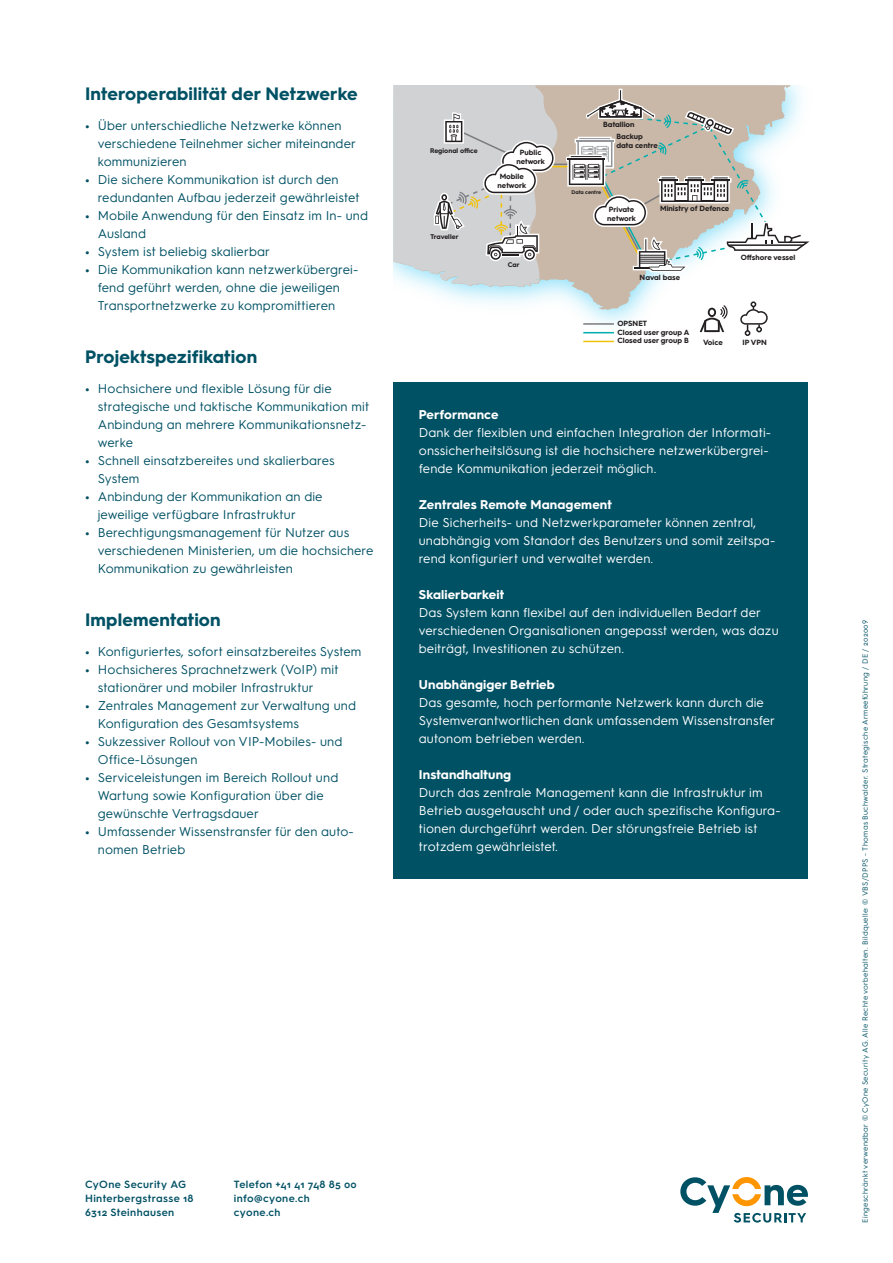
<style>
.page{position:relative;width:893px;height:1263px;background:#fff}
.page>*{position:absolute;margin:0;border:0;box-sizing:border-box;transform-origin:0 0}
.CyOne_Title_12_15pt{font:700 18px "Hurme Geometric Sans 3";letter-spacing:.01em;color:#005164}
.t1{font:12.75px/18px "Hurme Geometric Sans 3";letter-spacing:.01em;color:#005164}
.CyOne_Copy_8_5_12pt{font:12.75px/18px "Hurme Geometric Sans 3";letter-spacing:.01em;color:#fff}
.CyOne_Subtitle_8_5_12pt{font:700 12.75px "Hurme Geometric Sans 3";letter-spacing:.01em;color:#fff}
.CyOne_Adress{font:600 10.5px "Hurme Geometric Sans 3";letter-spacing:.03em;color:#005164}
.t2{font:700 7.5px/9px "Hurme Geometric Sans 3";color:#231f20}
.CyOne_Attention{font:7.5px "Hurme Geometric Sans 3";letter-spacing:.04em;color:#005164}
.t3{font:700 6.75px "Hurme Geometric Sans 3";color:#231f20}
.t4{font:700 5.25px "Hurme Geometric Sans 3";color:#231f20}
.s1{font-weight:700}
</style>
<div class="page">
<svg style="left:680px;top:1177px;width:128px;height:45px"></svg>
<hr style="left:583px;top:341px;width:31px;height:1px;background:#f2c209">
<svg style="left:393px;top:85px;width:417px;height:251px"></svg>
<div style="left:393px;top:383px;width:415px;height:496px;background:#005164"></div>
<p class="CyOne_Title_12_15pt" style="left:85px;top:81px;width:274px">Interoperabilität der Netzwerke</p>
<p class="t1" style="left:98px;top:116px;width:260px;text-indent:-13px"><span class="s1">•</span> Über unterschiedliche Netzwerke können verschiedene Teilnehmer sicher miteinander kommunizieren</p>
<p class="t1" style="left:98px;top:170px;width:263px;text-indent:-13px"><span class="s1">•</span> Die sichere Kommunikation ist durch den redundanten Aufbau jederzeit gewährleistet</p>
<p class="t1" style="left:98px;top:206px;width:272px;text-indent:-13px"><span class="s1">•</span> Mobile Anwendung für den Einsatz im In- und<br>Ausland</p>
<p class="t1" style="left:85px;top:242px;width:187px"><span class="s1">•</span> System ist beliebig skalierbar</p>
<p class="t1" style="left:98px;top:260px;width:262px;text-indent:-13px"><span class="s1">•</span> Die Kommunikation kann netzwerkübergrei&shy;fend geführt werden, ohne die jeweiligen<br>Transportnetzwerke zu kompromittieren</p>
<p class="CyOne_Title_12_15pt" style="left:85px;top:344px;width:174px">Projektspezifikation</p>
<p class="t1" style="left:98px;top:379px;width:273px;text-indent:-13px"><span class="s1">•</span> Hochsichere und flexible Lösung für die strategische und taktische Kommunikation mit Anbindung an mehrere Kommunikationsnetz&shy;werke</p>
<p class="t1" style="left:98px;top:451px;width:238px;text-indent:-13px"><span class="s1">•</span> Schnell einsatzbereites und skalierbares<br>System</p>
<p class="t1" style="left:98px;top:487px;width:226px;text-indent:-13px"><span class="s1">•</span> Anbindung der Kommunikation an die jeweilige verfügbare Infrastruktur</p>
<p class="t1" style="left:98px;top:523px;width:277px;text-indent:-13px"><span class="s1">•</span> Berechtigungsmanagement für Nutzer aus verschiedenen Ministerien, um die hochsichere<br>Kommunikation zu gewährleisten</p>
<p class="CyOne_Title_12_15pt" style="left:85px;top:607px;width:137px">Implementation</p>
<p class="t1" style="left:85px;top:642px;width:278px"><span class="s1">•</span> Konfiguriertes, sofort einsatzbereites System</p>
<p class="t1" style="left:98px;top:660px;width:242px;text-indent:-13px"><span class="s1">•</span> Hochsicheres Sprachnetzwerk (VoIP) mit stationärer und mobiler Infrastruktur</p>
<p class="t1" style="left:98px;top:696px;width:260px;text-indent:-13px"><span class="s1">•</span> Zentrales Management zur Verwaltung und<br>Konfiguration des Gesamtsystems</p>
<p class="t1" style="left:98px;top:732px;width:246px;text-indent:-13px"><span class="s1">•</span> Sukzessiver Rollout von VIP-Mobiles- und<br>Office-Lösungen</p>
<p class="t1" style="left:98px;top:768px;width:242px;text-indent:-13px"><span class="s1">•</span> Serviceleistungen im Bereich Rollout und<br>Wartung sowie Konfiguration über die gewünschte Vertragsdauer</p>
<p class="t1" style="left:98px;top:822px;width:257px;text-indent:-13px"><span class="s1">•</span> Umfassender Wissenstransfer für den auto&shy;nomen Betrieb</p>
<p class="t3" style="left:430px;top:146px;width:49px">Regional office</p>
<p class="t3" style="left:430px;top:232px;width:30px">Traveller</p>
<p class="t2" style="left:516px;top:148px;width:30px;text-align:center">Public network</p>
<p class="t2" style="left:498px;top:171px;width:30px">Mobile network</p>
<p class="t3" style="left:508px;top:259px;width:13px">Car</p>
<p class="t2" style="left:603px;top:120px;width:33px">Batallion</p>
<p class="t2" style="left:616px;top:131px;width:43px">Backup data centre</p>
<p class="t4" style="left:572px;top:188px;width:31px">Data centre</p>
<p class="t2" style="left:607px;top:204px;width:30px">Private network</p>
<p class="t2" style="left:660px;top:204px;width:71px">Ministry of Defence</p>
<p class="t2" style="left:640px;top:272px;width:42px">Naval base</p>
<p class="t2" style="left:741px;top:253px;width:56px">Offshore vessel</p>
<p class="t2" style="left:617px;top:318px;width:73px">OPSNET<br>Closed user group A<br>Closed user group B</p>
<p class="t2" style="left:703px;top:337px;width:21px">Voice</p>
<p class="t2" style="left:743px;top:337px;width:26px">IP VPN</p>
<p class="CyOne_Subtitle_8_5_12pt" style="left:419px;top:405px;width:81px">Performance</p>
<p class="CyOne_Copy_8_5_12pt" style="left:419px;top:422px;width:354px">Dank der flexiblen und einfachen Integration der Informati&shy;onssicherheitslösung ist die hochsichere netzwerkübergrei&shy;fende Kommunikation jederzeit möglich.</p>
<p class="CyOne_Subtitle_8_5_12pt" style="left:419px;top:495px;width:195px">Zentrales Remote Management</p>
<p class="CyOne_Copy_8_5_12pt" style="left:419px;top:512px;width:358px">Die Sicherheits- und Netzwerkparameter können zentral, unabhängig vom Standort des Benutzers und somit zeitspa&shy;rend konfiguriert und verwaltet werden.</p>
<p class="CyOne_Subtitle_8_5_12pt" style="left:419px;top:585px;width:87px">Skalierbarkeit</p>
<p class="CyOne_Copy_8_5_12pt" style="left:419px;top:602px;width:361px">Das System kann flexibel auf den individuellen Bedarf der verschiedenen Organisationen angepasst werden, was dazu beiträgt, Investitionen zu schützen.</p>
<p class="CyOne_Subtitle_8_5_12pt" style="left:419px;top:675px;width:138px">Unabhängiger Betrieb</p>
<p class="CyOne_Copy_8_5_12pt" style="left:419px;top:692px;width:358px">Das gesamte, hoch performante Netzwerk kann durch die<br>Systemverantwortlichen dank umfassendem Wissenstransfer autonom betrieben werden.</p>
<p class="CyOne_Subtitle_8_5_12pt" style="left:419px;top:765px;width:94px">Instandhaltung</p>
<p class="CyOne_Copy_8_5_12pt" style="left:419px;top:782px;width:363px">Durch das zentrale Management kann die Infrastruktur im Betrieb ausgetauscht und / oder auch spezifische Konfigura&shy;tionen durchgeführt werden. Der störungsfreie Betrieb ist trotzdem gewährleistet.</p>
<p class="CyOne_Adress" style="left:85px;top:1177px;width:103px">CyOne Security AG</p>
<p class="CyOne_Adress" style="left:85px;top:1191px;width:110px">Hinterbergstrasse 18</p>
<p class="CyOne_Adress" style="left:85px;top:1205px;width:91px">6312 Steinhausen</p>
<p class="CyOne_Adress" style="left:234px;top:1177px;width:124px">Telefon +41 41 748 85 00</p>
<p class="CyOne_Adress" style="left:234px;top:1191px;width:77px">info@cyone.ch</p>
<p class="CyOne_Adress" style="left:234px;top:1205px;width:48px">cyone.ch</p>
<p class="CyOne_Attention" style="left:860px;top:1222px;width:604px;rotate:-90deg">Eingeschränkt verwendbar © CyOne Security AG. Alle Rechte vorbehalten. Bildquelle: © VBS/DPPS - Thomas Buchwalder. Strategische Armeeführung / DE / 202009</p>
</div>
